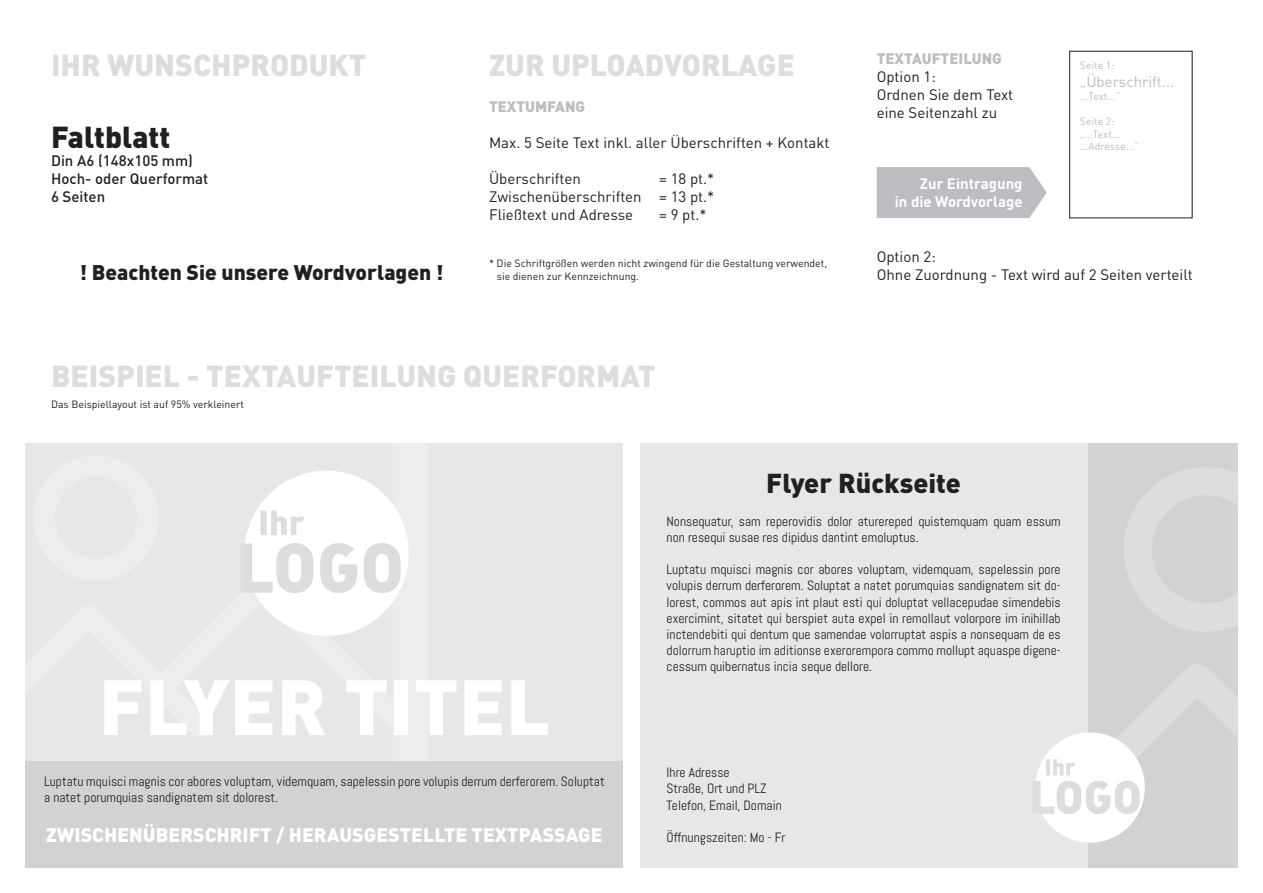
<style>
.page{position:relative;width:1263px;height:893px;background:#fff}
.page>*{position:absolute;margin:0;border:0;box-sizing:border-box;transform-origin:0 0}
.t1{font:900 77.1px "DIN";color:#fff}
.t2{font:900 30px "DIN";color:#dcdddf}
.t3{font:900 30px "DIN";color:#231f20}
.t4{font:900 27px "DIN";color:#231f20}
.t5{font:900 21px "DIN";color:#231f20}
.t6{font:900 19.5px "DIN";color:#fff}
.t7{font:15px/18px "DIN";color:#231f20}
.t8{font:500 15px/18px "DIN";color:#231f20}
.t9{font:700 15px/18px "DIN";color:#fff;text-align:right}
.t10{font:900 15px "DIN";color:#bcbdc0}
.t11{font:15px "DIN";color:#bcbdc0}
.t12{font:13.5px/16.2px "Abel";color:#231f20}
.t13{font:10.5px/12.6px "DIN";color:#231f20}
.t14{font:10.5px/12.6px "DIN";color:#bcbdc0}
</style>
<div class="page">
<div style="left:877px;top:167px;width:170px;height:51px;background:#bcbdc0"></div>
<div style="left:26px;top:443px;width:597px;height:424px;background:#e6e7e9"></div>
<div style="left:244px;top:471px;width:165px;height:165px;background:#fff;border-radius:50%"></div>
<svg style="left:244px;top:543px;width:157px;height:50px"></svg>
<svg style="left:261px;top:511px;width:44px;height:24px"></svg>
<div style="left:26px;top:761px;width:597px;height:106px;background:#d1d2d4"></div>
<div style="left:640px;top:443px;width:598px;height:424px;background:#e6e7e9"></div>
<div style="left:1089px;top:443px;width:149px;height:424px;background:#d1d2d4"></div>
<svg style="left:1124px;top:468px;width:114px;height:163px"></svg>
<div style="left:1035px;top:732px;width:110px;height:111px;background:#fff;border-radius:50%"></div>
<svg style="left:1035px;top:664px;width:203px;height:150px"></svg>
<h2 class="t2" style="left:51px;top:45px;width:317px">IHR WUNSCHPRODUKT</h2>
<h2 class="t3" style="left:51px;top:117px;width:121px">Faltblatt</h2>
<p class="t8" style="left:51px;top:151px;width:159px">Din A6 (148x105 mm)<br>Hoch- oder Querformat<br>6 Seiten</p>
<h2 class="t2" style="left:489px;top:45px;width:307px">ZUR UPLOADVORLAGE</h2>
<p class="t10" style="left:489px;top:97px;width:98px">TEXTUMFANG</p>
<p class="t7" style="left:489px;top:133px;width:342px">Max. 5 Seite Text inkl. aller Überschriften + Kontakt</p>
<p class="t7" style="left:489px;top:169px;width:93px">Überschriften</p>
<p class="t7" style="left:489px;top:169px;width:227px;text-align:justify;text-indent:170px">= 18 pt.* Zwischenüberschriften = 13 pt.* Fließtext und Adresse</p>
<p class="t7" style="left:659px;top:205px;width:49px">= 9 pt.*</p>
<h3 class="t5" style="left:79px;top:258px;width:366px">! Beachten Sie unsere Wordvorlagen !</h3>
<p class="t13" style="left:497px;top:257px;width:332px;text-indent:-8px">* Die Schriftgrößen werden nicht zwingend für die Gestaltung verwendet, sie dienen zur Kennzeichnung.</p>
<h2 class="t2" style="left:51px;top:356px;width:606px">BEISPIEL - TEXTAUFTEILUNG QUERFORMAT</h2>
<p class="t13" style="left:51px;top:398px;width:194px">Das Beispiellayout ist auf 95% verkleinert</p>
<p class="t10" style="left:877px;top:48px;width:127px">TEXTAUFTEILUNG</p>
<p class="t7" style="left:877px;top:67px;width:138px">Option 1:<br>Ordnen Sie dem Text eine Seitenzahl zu</p>
<p class="t9" style="left:895px;top:174px;width:129px">Zur Eintragung<br>in die Wordvorlage</p>
<p class="t14" style="left:1080px;top:59px;width:36px">Seite 1:</p>
<p class="t11" style="left:1080px;top:72px;width:96px">„Überschrift...</p>
<p class="t14" style="left:1080px;top:89px;width:42px">...Text...“</p>
<p class="t14" style="left:1080px;top:115px;width:61px">Seite 2: „...Text... ...Adresse...“</p>
<p class="t7" style="left:877px;top:247px;width:318px">Option 2:<br>Ohne Zuordnung - Text wird auf 2 Seiten verteilt</p>
<h1 class="t1" style="left:99px;top:656px;width:453px">FLYER TITEL</h1>
<p class="t12" style="left:44px;top:773px;width:562px">Luptatu mquisci magnis cor abores voluptam, videmquam, sapelessin pore volupis derrum derferorem. Soluptat a natet porumquias sandignatem sit dolorest.</p>
<h3 class="t6" style="left:46px;top:822px;width:558px">ZWISCHENÜBERSCHRIFT / HERAUSGESTELLTE TEXTPASSAGE</h3>
<h3 class="t4" style="left:766px;top:465px;width:196px">Flyer Rückseite</h3>
<p class="t12" style="left:666px;top:513px;width:396px">Nonsequatur, sam reperovidis dolor aturereped quistemquam quam essum non resequi susae res dipidus dantint emoluptus.</p>
<p class="t12" style="left:666px;top:561px;width:396px;text-align:justify">Luptatu mquisci magnis cor abores voluptam, videmquam, sapelessin pore volupis derrum derferorem. Soluptat a natet porumquias sandignatem sit do&shy;lorest, commos aut apis int plaut esti qui doluptat vellacepudae simendebis exercimint, sitatet qui berspiet auta expel in remollaut volorpore im inihillab inctendebiti qui dentum que samendae volorruptat aspis a nonsequam de es dolorrum haruptio im aditionse exerorempora commo mollupt aquaspe digene&shy;cessum quibernatus incia seque dellore.</p>
<p class="t12" style="left:666px;top:764px;width:117px">Ihre Adresse<br>Straße, Ort und PLZ<br>Telefon, Email, Domain</p>
<p class="t12" style="left:666px;top:829px;width:120px">Öffnungszeiten: Mo - Fr</p>
</div>
